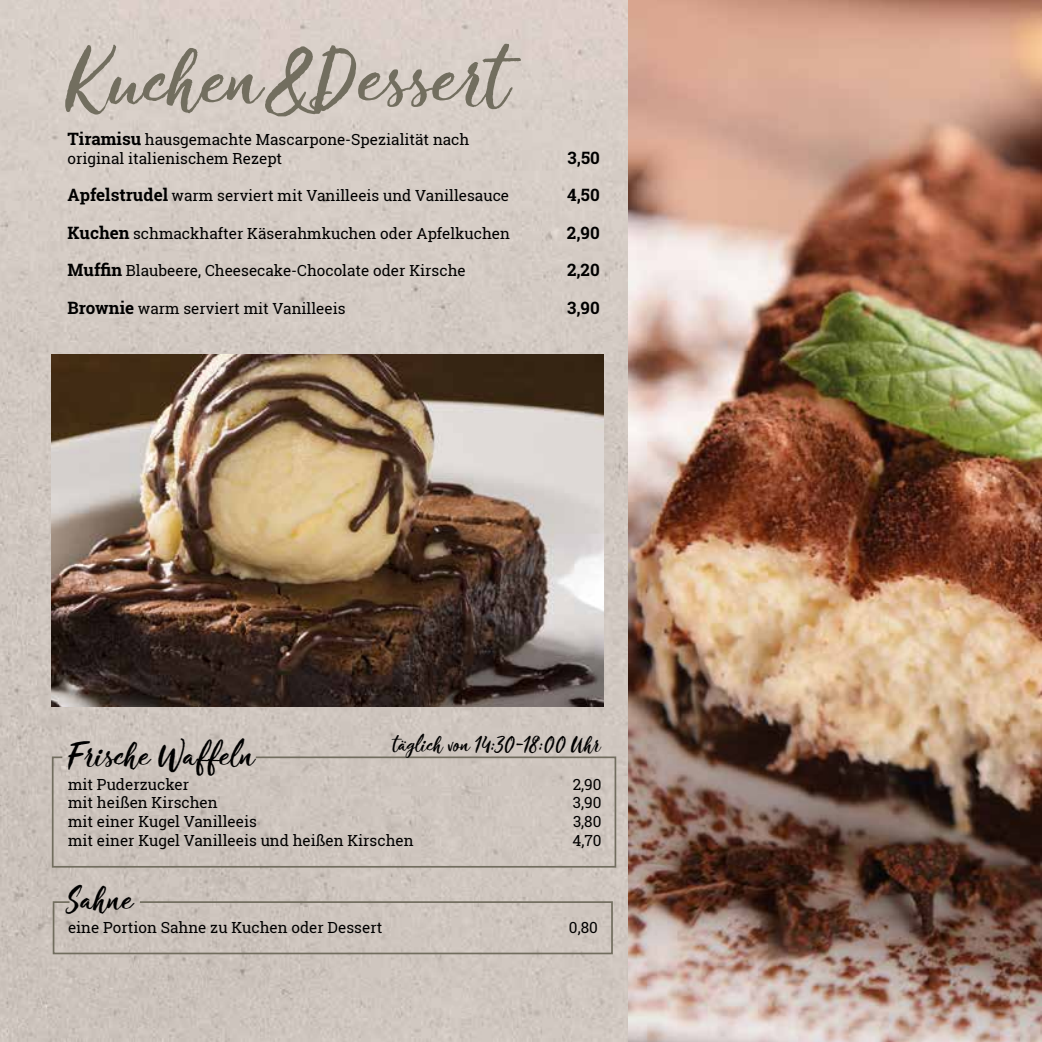
<style>
.page{position:relative;width:1042px;height:1042px;background:#fff}
.page>*{position:absolute;margin:0;border:0;box-sizing:border-box;transform-origin:0 0}
.t1{font:88.55px "Crushine Brush Script";color:#726e5f}
.t2{font:37.45px "Crushine Brush Script";color:#000}
.t3{font:23.8px "Crushine Brush Script";color:#000}
.t4{font:700 16.97px "Roboto Slab";color:#000}
.t5{font:15.4px/18.7px "Roboto Slab";color:#000}
.s1{font-weight:700;font-size:16.97px}
</style>
<div class="page">
<img style="left:0;top:0;width:629px;height:1042px">
<img style="left:52px;top:354px;width:551px;height:353px">
<img style="left:629px;top:0;width:413px;height:1042px">
<svg style="left:51px;top:755px;width:566px;height:113px;background:#cac1ba"></svg>
<svg style="left:52px;top:900px;width:562px;height:55px;background:#c6beb6"></svg>
<h1 class="t1" style="left:68px;top:23px;width:444px">Kuchen&amp;Dessert</h1>
<p class="t5" style="left:68px;top:130px;width:403px"><span class="s1">Tiramisu</span> hausgemachte Mascarpone-Spezialität nach original italienischem Rezept</p>
<p class="t5" style="left:68px;top:186px;width:443px"><span class="s1">Apfelstrudel</span> warm serviert mit Vanilleeis und Vanillesauce</p>
<p class="t5" style="left:68px;top:224px;width:444px"><span class="s1">Kuchen</span> schmackhafter Käserahmkuchen oder Apfelkuchen</p>
<p class="t5" style="left:68px;top:261px;width:400px"><span class="s1">Muffin</span> Blaubeere, Cheesecake-Chocolate oder Kirsche</p>
<p class="t5" style="left:68px;top:298px;width:280px"><span class="s1">Brownie</span> warm serviert mit Vanilleeis</p>
<p class="t4" style="left:567px;top:146px;width:34px">3,50</p>
<p class="t4" style="left:567px;top:183px;width:34px">4,50</p>
<p class="t4" style="left:567px;top:221px;width:34px">2,90</p>
<p class="t4" style="left:567px;top:258px;width:34px">2,20</p>
<p class="t4" style="left:567px;top:296px;width:34px">3,90</p>
<h2 class="t2" style="left:68px;top:731px;width:188px">Frische Waffeln</h2>
<h3 class="t3" style="left:393px;top:729px;width:211px">täglich von 14:30-18:00 Uhr</h3>
<p class="t5" style="left:68px;top:774px;width:347px">mit Puderzucker<br>mit heißen Kirschen<br>mit einer Kugel Vanilleeis<br>mit einer Kugel Vanilleeis und heißen Kirschen</p>
<h2 class="t2" style="left:68px;top:875px;width:67px">Sahne</h2>
<p class="t5" style="left:68px;top:918px;width:316px">eine Portion Sahne zu Kuchen oder Dessert</p>
<p class="t5" style="left:572px;top:774px;width:31px;text-align:justify">2,90<br>3,90<br>3,80<br>4,70</p>
<p class="t5" style="left:569px;top:918px;width:30px">0,80</p>
</div>
